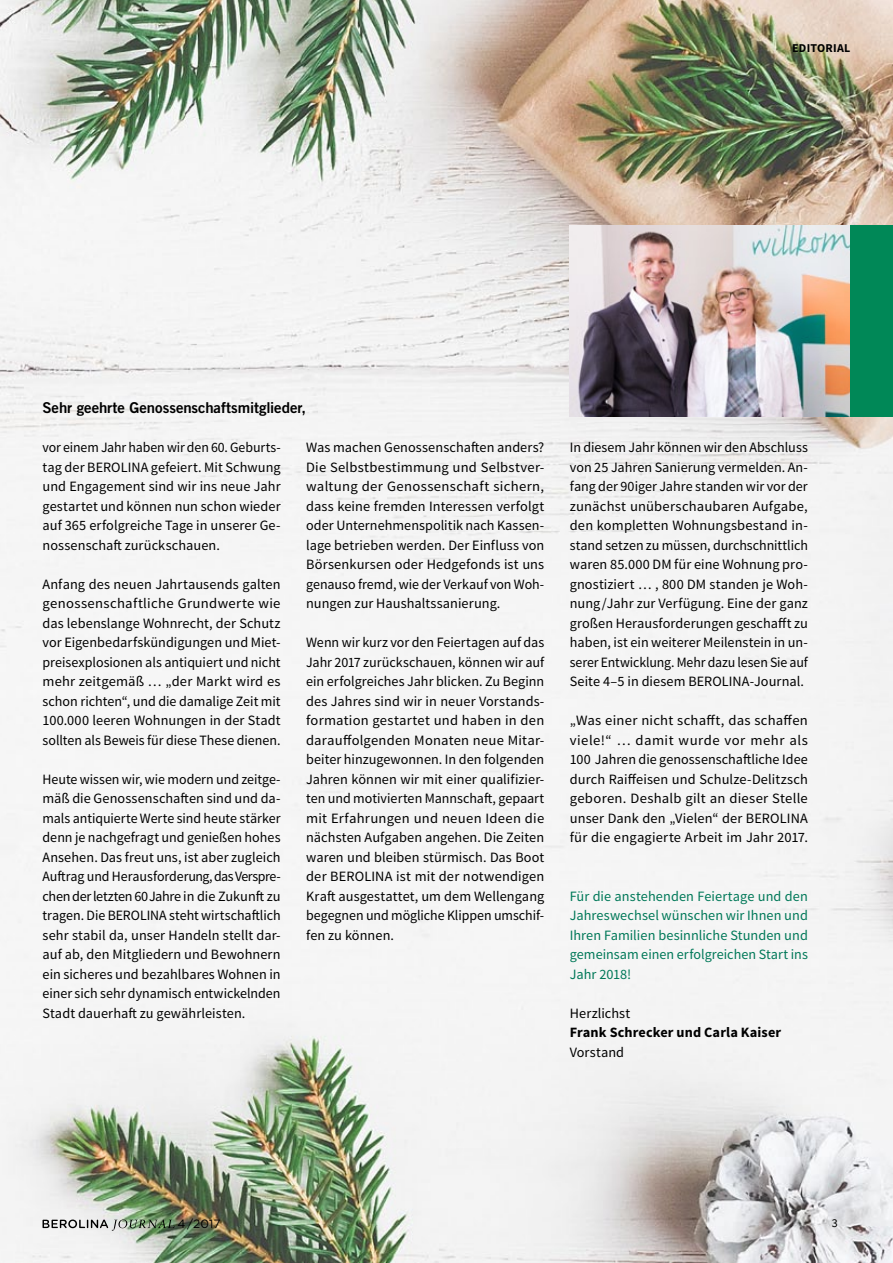
<style>
.page{position:relative;width:893px;height:1263px;background:#fff}
.page>*{position:absolute;margin:0;border:0;box-sizing:border-box;transform-origin:0 0}
.t1{font:15px "Trade Gothic LT Std Bd 2";letter-spacing:-.005em;color:#000}
.t2{font:14.25px/19.5px "Source Sans Pro";color:#000;text-align:justify}
.t3{font:14.25px/19.5px "Source Sans Pro";color:#007858;text-align:justify}
.t4{font:700 14.25px "Source Sans Pro";letter-spacing:.01em;color:#000}
.t5{font:700 12px "Source Sans Pro";letter-spacing:.02em;color:#000}
.t6{font:12px "Gotham Rounded";color:#000}
.t7{font:12px "Source Sans Pro";color:#000}
</style>
<div class="page">
<img style="left:0;top:0;width:893px;height:1263px">
<img style="left:570px;top:225px;width:280px;height:191px">
<div style="left:850px;top:225px;width:43px;height:191px;background:#008857"></div>
<svg style="left:43px;top:1219px;width:132px;height:12px"></svg>
<p class="t5" style="left:792px;top:40px;width:60px">EDITORIAL</p>
<p class="t1" style="left:43px;top:398px;width:265px">Sehr geehrte Genossenschaftsmitglieder,</p>
<p class="t2" style="left:43px;top:438px;width:240px">vor einem Jahr haben wir den 60. Geburts&shy;tag der BEROLINA gefeiert. Mit Schwung und Engagement sind wir ins neue Jahr gestartet und können nun schon wieder auf 365 erfolgreiche Tage in unserer Ge&shy;nossenschaft zurückschauen.</p>
<p class="t2" style="left:43px;top:574px;width:240px">Anfang des neuen Jahrtausends galten genossenschaftliche Grundwerte wie das lebenslange Wohnrecht, der Schutz vor Eigenbedarfskündigungen und Miet&shy;preisexplosionen als antiquiert und nicht mehr zeitgemäß … „der Markt wird es schon richten“, und die damalige Zeit mit 100.000 leeren Wohnungen in der Stadt sollten als Beweis für diese These dienen.</p>
<p class="t2" style="left:43px;top:769px;width:240px">Heute wissen wir, wie modern und zeitge&shy;mäß die Genossenschaften sind und da&shy;mals antiquierte Werte sind heute stärker denn je nachgefragt und genießen hohes Ansehen. Das freut uns, ist aber zugleich Auftrag und Herausforderung, das Verspre&shy;chen der letzten 60Jahre in die Zukunft zu tragen. Die BEROLINA steht wirtschaftlich sehr stabil da, unser Handeln stellt dar&shy;auf ab, den Mitgliedern und Bewohnern ein sicheres und bezahlbares Wohnen in einer sich sehr dynamisch entwickelnden Stadt dauerhaft zu gewährleisten.</p>
<p class="t2" style="left:306px;top:438px;width:240px">Was machen Genossenschaften anders?<br>Die Selbstbestimmung und Selbstver&shy;waltung der Genossenschaft sichern, dass keine fremden Interessen verfolgt oder Unternehmenspolitik nach Kassen&shy;lage betrieben werden. Der Einfluss von Börsenkursen oder Hedgefonds ist uns genauso fremd, wie der Verkauf von Woh&shy;nungen zur Haushaltssanierung.</p>
<p class="t2" style="left:306px;top:633px;width:240px">Wenn wir kurz vor den Feiertagen auf das Jahr 2017 zurückschauen, können wir auf ein erfolgreiches Jahr blicken. Zu Beginn des Jahres sind wir in neuer Vorstands&shy;formation gestartet und haben in den darauffolgenden Monaten neue Mitar&shy;beiter hinzugewonnen. In den folgenden Jahren können wir mit einer qualifizier&shy;ten und motivierten Mannschaft, gepaart mit Erfahrungen und neuen Ideen die nächsten Aufgaben angehen. Die Zeiten waren und bleiben stürmisch. Das Boot der BEROLINA ist mit der notwendigen Kraft ausgestattet, um dem Wellengang begegnen und mögliche Klippen umschif&shy;fen zu können.</p>
<p class="t2" style="left:570px;top:438px;width:240px">In diesem Jahr können wir den Abschluss von 25 Jahren Sanierung vermelden. An&shy;fang der 90iger Jahre standen wir vor der zunächst unüberschaubaren Aufgabe, den kompletten Wohnungsbestand in&shy;stand setzen zu müssen, durchschnittlich waren 85.000 DM für eine Wohnung pro&shy;gnostiziert … , 800 DM standen je Woh&shy;nung /Jahr zur Verfügung. Eine der ganz großen Herausforderungen geschafft zu haben, ist ein weiterer Meilenstein in un&shy;serer Entwicklung. Mehr dazu lesen Sie auf Seite 4–5 in diesem BEROLINA-Journal.</p>
<p class="t2" style="left:570px;top:711px;width:240px">„Was einer nicht schafft, das schaffen viele!“ … damit wurde vor mehr als 100 Jahren die genossenschaftliche Idee durch Raiffeisen und Schulze-Delitzsch geboren. Deshalb gilt an dieser Stelle unser Dank den „Vielen“ der BEROLINA für die engagierte Arbeit im Jahr 2017.</p>
<p class="t3" style="left:570px;top:886px;width:240px">Für die anstehenden Feiertage und den Jahreswechsel wünschen wir Ihnen und Ihren Familien besinnliche Stunden und gemeinsam einen erfolgreichen Start ins Jahr 2018!</p>
<p class="t2" style="left:570px;top:1003px;width:62px">Herzlichst</p>
<p class="t4" style="left:570px;top:1023px;width:213px">Frank Schrecker und Carla Kaiser</p>
<p class="t2" style="left:570px;top:1042px;width:56px">Vorstand</p>
<p class="t6" style="left:177px;top:1215px;width:45px">4 /2017</p>
<p class="t7" style="left:832px;top:1215px;width:7px">3</p>
</div>
